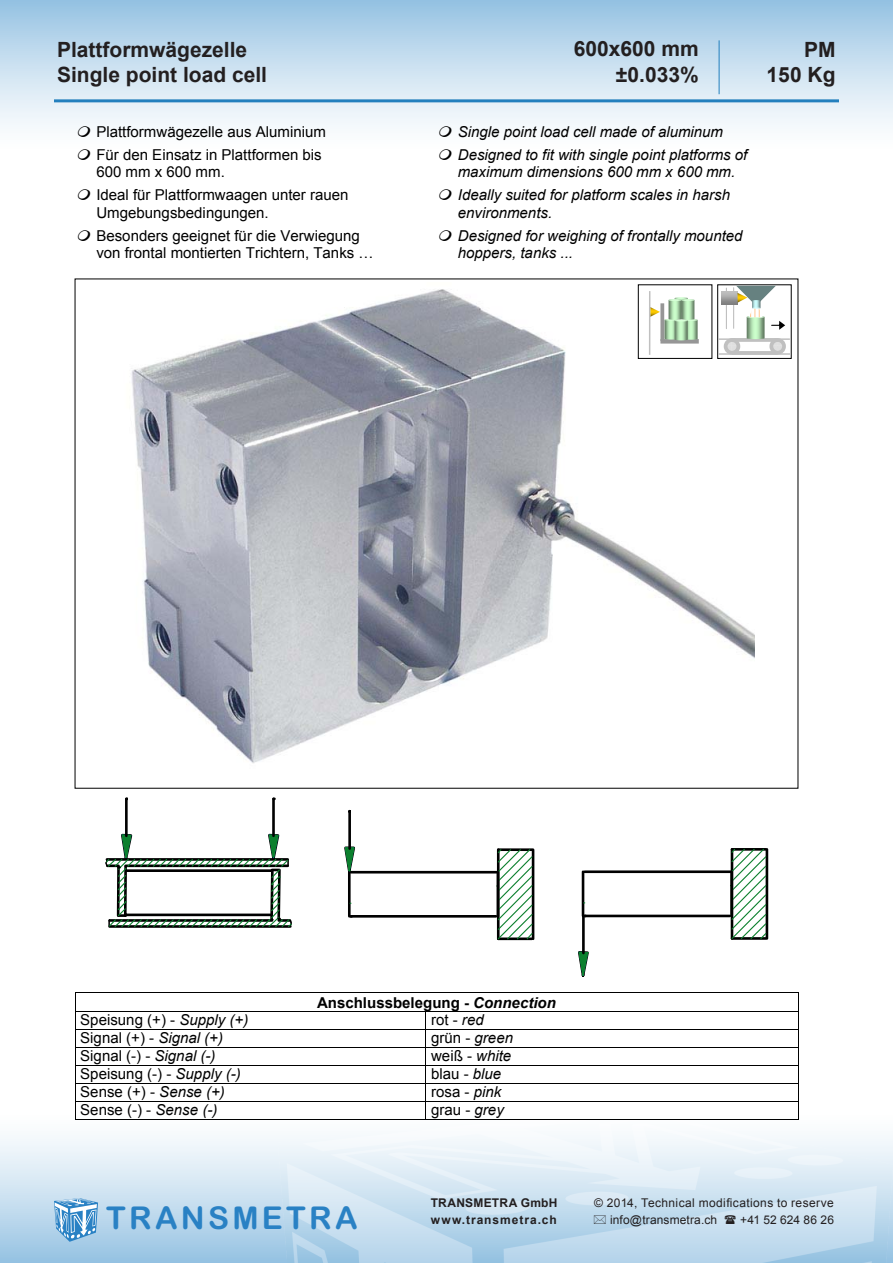
<style>
.page{position:relative;width:893px;height:1263px;background:#fff}
.page>*{position:absolute;margin:0;border:0;box-sizing:border-box;transform-origin:0 0}
.t1{font:31.5px "Arial Rounded MT Bold";letter-spacing:.105em;color:#2981c4}
.t2{font:700 21px "Arial";color:#231f20}
.t3{font:15px "Arial";color:#000}
.t4{font:italic 15px "Arial";color:#000}
.t5{font:700 15px "Arial";color:#000}
.t6{font:12px "Arial";letter-spacing:.025em;color:#231f20}
.t7{font:700 12px "Arial";letter-spacing:.065em;color:#231f20}
.t8{font:700 12px "Arial";letter-spacing:.02em;color:#231f20}
.t9{font:12px "Arial";letter-spacing:.005em;color:#231f20}
.s1{font-style:italic}
</style>
<div class="page">
<div style="left:0;top:1093px;width:893px;height:170px;background:linear-gradient(to bottom,#fff,#9dc6e4)"></div>
<img style="left:278px;top:1103px;width:615px;height:160px">
<div style="left:0;top:0;width:893px;height:170px;background:linear-gradient(to bottom,#9bc5e4,#fff)"></div>
<svg style="left:54px;top:1198px;width:44px;height:44px;background:#85b7dd"></svg>
<hr style="left:54px;top:99px;width:785px;height:3px;background:#2380be">
<hr style="left:719px;top:40px;width:1px;height:54px;background:#2380be">
<hr style="left:75px;top:992px;width:723px;height:1px;background:#000">
<hr style="left:75px;top:1011px;width:723px;height:1px;background:#000">
<hr style="left:75px;top:1029px;width:723px;height:1px;background:#000">
<hr style="left:75px;top:1047px;width:723px;height:1px;background:#000">
<hr style="left:75px;top:1065px;width:723px;height:1px;background:#000">
<hr style="left:75px;top:1083px;width:723px;height:1px;background:#000">
<hr style="left:75px;top:1101px;width:723px;height:1px;background:#000">
<svg style="left:75px;top:993px;width:1px;height:126px"></svg>
<hr style="left:75px;top:1119px;width:350px;height:1px;background:#000">
<svg style="left:425px;top:1012px;width:1px;height:107px"></svg>
<hr style="left:426px;top:1119px;width:372px;height:1px;background:#000">
<svg style="left:798px;top:992px;width:1px;height:128px"></svg>
<img style="left:131px;top:284px;width:623px;height:479px">
<hr style="left:733px;top:288px;width:1px;height:40px;background:#c0c0c0">
<hr style="left:726px;top:288px;width:1px;height:41px;background:#c0c0c0">
<hr style="left:732px;top:351px;width:46px;height:4px;background:#c0c0c0">
<div style="left:717px;top:285px;width:74px;height:74px;border:1px solid #000"></div>
<hr style="left:731px;top:338px;width:47px;height:4px;background:#c0c0c0">
<svg style="left:729px;top:343px;width:6px;height:7px"></svg>
<div style="left:724px;top:338px;width:16px;height:17px;border:4px solid #c0c0c0;border-radius:50%"></div>
<svg style="left:774px;top:343px;width:9px;height:10px"></svg>
<div style="left:769px;top:338px;width:17px;height:16px;border:4px solid #c0c0c0;border-radius:50%"></div>
<hr style="left:718px;top:353px;width:72px;height:2px;background:#c0c0c0">
<hr style="left:718px;top:338px;width:72px;height:2px;background:#c0c0c0">
<img style="left:747px;top:330px;width:18px;height:9px">
<img style="left:722px;top:291px;width:14px;height:14px">
<svg style="left:736px;top:286px;width:49px;height:44px"></svg>
<div style="left:638px;top:285px;width:74px;height:74px;border:1px solid #000"></div>
<hr style="left:649px;top:291px;width:1px;height:64px;background:#c0c0c0">
<svg style="left:660px;top:303px;width:4px;height:36px"></svg>
<div style="left:660px;top:339px;width:39px;height:5px;background:#969696"></div>
<img style="left:664px;top:321px;width:11px;height:18px">
<img style="left:688px;top:321px;width:10px;height:19px">
<img style="left:675px;top:321px;width:13px;height:19px">
<svg style="left:650px;top:307px;width:48px;height:14px"></svg>
<img style="left:668px;top:301px;width:26px;height:19px">
<svg style="left:668px;top:297px;width:26px;height:4px"></svg>
<hr style="left:272px;top:799px;width:3px;height:37px;background:#000">
<hr style="left:125px;top:799px;width:3px;height:37px;background:#000">
<svg style="left:105px;top:832px;width:187px;height:96px"></svg>
<hr style="left:351px;top:871px;width:146px;height:2px;background:#000">
<hr style="left:351px;top:915px;width:145px;height:3px;background:#000">
<svg style="left:497px;top:848px;width:37px;height:92px"></svg>
<hr style="left:348px;top:872px;width:3px;height:44px;background:#000">
<hr style="left:497px;top:872px;width:2px;height:44px;background:#000">
<svg style="left:344px;top:846px;width:13px;height:31px"></svg>
<hr style="left:348px;top:811px;width:3px;height:38px;background:#000">
<hr style="left:766px;top:849px;width:2px;height:89px;background:#000">
<hr style="left:585px;top:870px;width:145px;height:3px;background:#000">
<hr style="left:585px;top:915px;width:145px;height:2px;background:#000">
<svg style="left:730px;top:848px;width:37px;height:92px"></svg>
<hr style="left:582px;top:872px;width:2px;height:44px;background:#000">
<hr style="left:730px;top:872px;width:3px;height:44px;background:#000">
<svg style="left:578px;top:951px;width:11px;height:26px"></svg>
<hr style="left:582px;top:916px;width:3px;height:37px;background:#000">
<svg style="left:594px;top:1215px;width:12px;height:9px"></svg>
<svg style="left:725px;top:1215px;width:11px;height:9px"></svg>
<svg style="left:76px;top:125px;width:16px;height:12px"></svg>
<svg style="left:438px;top:125px;width:15px;height:12px"></svg>
<svg style="left:76px;top:149px;width:16px;height:11px"></svg>
<svg style="left:438px;top:149px;width:15px;height:11px"></svg>
<p class="t2" style="left:57px;top:35px;width:192px">Plattformwägezelle</p>
<p class="t2" style="left:57px;top:60px;width:212px">Single point load cell</p>
<p class="t2" style="left:574px;top:35px;width:126px">600x600 mm</p>
<p class="t2" style="left:616px;top:60px;width:84px">±0.033%</p>
<p class="t3" style="left:96px;top:121px;width:231px">Plattformwägezelle aus Aluminium</p>
<p class="t4" style="left:458px;top:122px;width:267px">Single point load cell made of aluminum</p>
<p class="t3" style="left:96px;top:145px;width:227px">Für den Einsatz in Plattformen bis</p>
<p class="t4" style="left:458px;top:145px;width:291px">Designed to fit with single point platforms of</p>
<p class="t3" style="left:96px;top:162px;width:130px">600 mm x 600 mm.</p>
<p class="t4" style="left:458px;top:162px;width:279px">maximum dimensions 600 mm x 600 mm.</p>
<p class="t3" style="left:96px;top:185px;width:254px">Ideal für Plattformwaagen unter rauen</p>
<p class="t4" style="left:458px;top:185px;width:274px">Ideally suited for platform scales in harsh</p>
<p class="t3" style="left:96px;top:203px;width:174px">Umgebungsbedingungen.</p>
<p class="t4" style="left:458px;top:203px;width:96px">environments.</p>
<p class="t3" style="left:96px;top:226px;width:265px">Besonders geeignet für die Verwiegung</p>
<p class="t4" style="left:458px;top:226px;width:286px">Designed for weighing of frontally mounted</p>
<p class="t3" style="left:96px;top:243px;width:279px">von frontal montierten Trichtern, Tanks …</p>
<p class="t4" style="left:458px;top:243px;width:117px">hoppers, tanks ...</p>
<p class="t2" style="left:804px;top:36px;width:33px">PM</p>
<p class="t2" style="left:767px;top:61px;width:70px">150 Kg</p>
<p class="t5" style="left:317px;top:992px;width:240px">Anschlussbelegung - <span class="s1">Connection</span></p>
<p class="t3" style="left:80px;top:1010px;width:170px">Speisung (+) - <span class="s1">Supply (+)</span></p>
<p class="t3" style="left:431px;top:1010px;width:54px">rot - <span class="s1">red</span></p>
<p class="t3" style="left:80px;top:1028px;width:144px">Signal (+) - <span class="s1">Signal (+)</span></p>
<p class="t3" style="left:431px;top:1028px;width:83px">grün - <span class="s1">green</span></p>
<p class="t3" style="left:80px;top:1046px;width:137px">Signal (-) - <span class="s1">Signal (-)</span></p>
<p class="t3" style="left:431px;top:1046px;width:82px">weiß - <span class="s1">white</span></p>
<p class="t3" style="left:80px;top:1064px;width:162px">Speisung (-) - <span class="s1">Supply (-)</span></p>
<p class="t3" style="left:431px;top:1064px;width:72px">blau - <span class="s1">blue</span></p>
<p class="t3" style="left:80px;top:1082px;width:146px">Sense (+) - <span class="s1">Sense (+)</span></p>
<p class="t3" style="left:431px;top:1082px;width:72px">rosa - <span class="s1">pink</span></p>
<p class="t3" style="left:80px;top:1100px;width:139px">Sense (-) - <span class="s1">Sense (-)</span></p>
<p class="t3" style="left:431px;top:1100px;width:74px">grau - <span class="s1">grey</span></p>
<p class="t1" style="left:106px;top:1199px;width:253px">TRANSMETRA</p>
<p class="t8" style="left:431px;top:1195px;width:128px">TRANSMETRA GmbH</p>
<p class="t6" style="left:594px;top:1195px;width:241px">© 2014, Technical modifications to reserve</p>
<p class="t7" style="left:431px;top:1212px;width:127px">www.transmetra.ch</p>
<p class="t6" style="left:610px;top:1212px;width:109px">info@transmetra.ch</p>
<p class="t9" style="left:740px;top:1212px;width:95px">+41 52 624 86 26</p>
</div>
